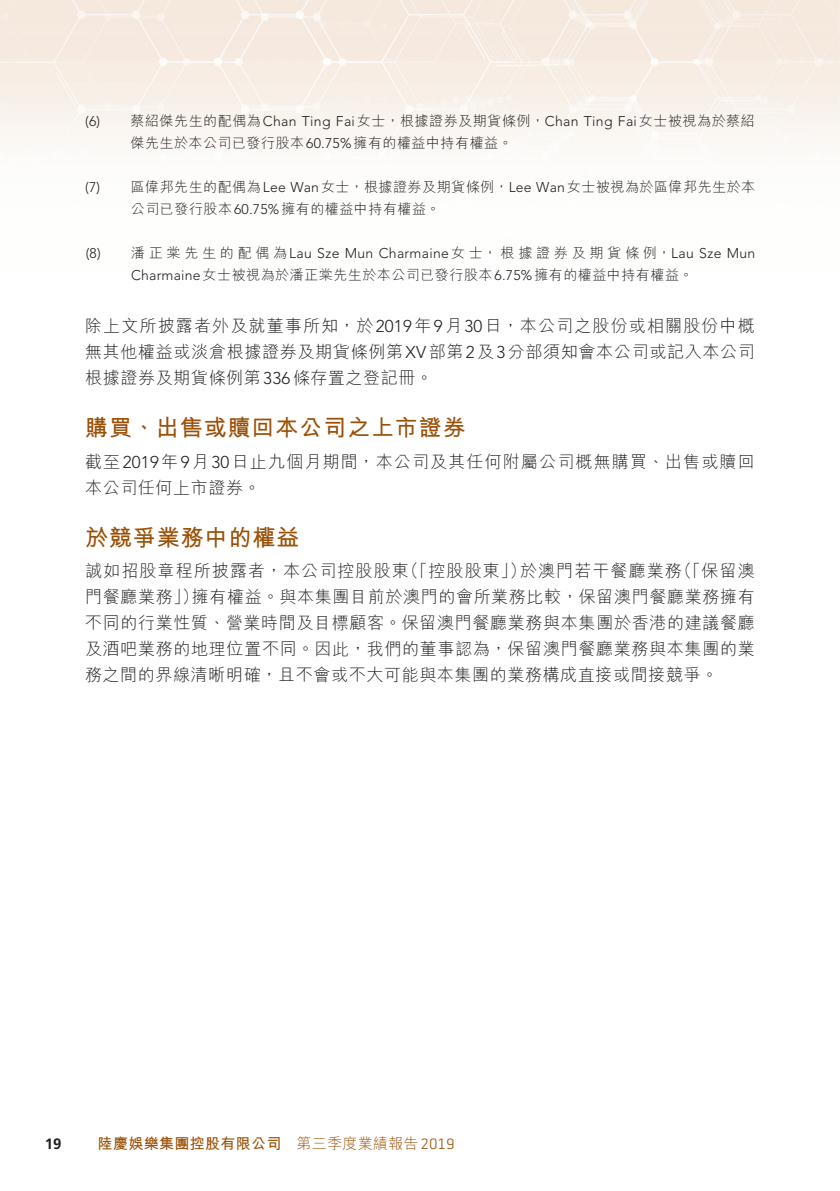
<style>
.page{position:relative;width:840px;height:1191px;background:#fff}
.page>*{position:absolute;margin:0;border:0;box-sizing:border-box;transform-origin:0 0}
.t1{font:700 23px "M Hei HK";letter-spacing:.04em;color:#9a5006}
.t2{font:300 17px/26px "M Hei HK";letter-spacing:.04em;color:#231f20}
.t3{font:300 17px/26px "M Hei HK";letter-spacing:.065em;color:#231f20}
.t4{font:300 15px "M Hei HK";letter-spacing:.02em;color:#9a5006}
.t5{font:700 15px "M Hei HK";letter-spacing:.02em;color:#9a5006}
.t6{font:700 15px "Frutiger LT Std";color:#231f20}
.t7{font:300 14px "M Hei HK";letter-spacing:.035em;color:#231f20}
.t8{font:300 14px "Avenir LT Std";letter-spacing:.025em;color:#231f20}
.s1{font-family:"Avenir LT Std"}
.s2{font-family:"M Hei HK"}
.s3{font-family:"Battersea"}
</style>
<div class="page">
<img style="left:0;top:0;width:839px;height:150px">
<p class="t8" style="left:85px;top:113px;width:17px">)6(</p>
<p class="t8" style="left:85px;top:179px;width:17px">)7(</p>
<p class="t8" style="left:86px;top:245px;width:17px">)8(</p>
<p class="t7" style="left:130px;top:114px;width:625px">蔡紹傑先生的配偶為<span class="s1">Chan Ting Fai</span>女士，根據證券及期貨條例，<span class="s1">Chan Ting Fai</span>女士被視為於蔡紹</p>
<p class="t7" style="left:130px;top:136px;width:383px">傑先生於本公司已發行股本<span class="s1">60.75%</span>擁有的權益中持有權益。</p>
<p class="t7" style="left:131px;top:180px;width:625px">區偉邦先生的配偶為<span class="s1">Lee Wan</span>女士，根據證券及期貨條例，<span class="s1">Lee Wan</span>女士被視為於區偉邦先生於本</p>
<p class="t7" style="left:131px;top:202px;width:311px">公司已發行股本<span class="s1">60.75%</span>擁有的權益中持有權益。</p>
<p class="t8" style="left:131px;top:245px;width:625px"><span class="s2">潘正棠先生的配偶為</span>Lau Sze Mun Charmaine<span class="s2">女士，根據證券及期貨條例，</span>Lau Sze Mun</p>
<p class="t7" style="left:131px;top:268px;width:563px"><span class="s1">Charmaine</span>女士被視為於潘正棠先生於本公司已發行股本<span class="s1">6.75%</span>擁有的權益中持有權益。</p>
<p class="t2" style="left:85px;top:312px;width:671px;text-align:justify">除上文所披露者外及就董事所知，於<span class="s1">2019</span>年<span class="s1">9</span>月<span class="s1">30</span>日，本公司之股份或相關股份中概無其他權益或淡倉根據證券及期貨條例第<span class="s1">XV</span>部第<span class="s1">2</span>及<span class="s1">3</span>分部須知會本公司或記入本公司根據證券及期貨條例第<span class="s1">336</span>條存置之登記冊。</p>
<h1 class="t1" style="left:85px;top:411px;width:382px">購買、出售或贖回本公司之上市證券</h1>
<p class="t3" style="left:85px;top:448px;width:670px">截至<span class="s1">2019</span>年<span class="s1">9</span>月<span class="s1">30</span>日止九個月期間，本公司及其任何附屬公司概無購買、出售或贖回本公司任何上市證券。</p>
<h1 class="t1" style="left:85px;top:520px;width:215px">於競爭業務中的權益</h1>
<p class="t2" style="left:674px;top:558px;width:81px">（「保留澳</p>
<p class="t2" style="left:402px;top:558px;width:126px">（「控股股東」）</p>
<p class="t2" style="left:192px;top:558px;width:564px;text-indent:-107px">誠如招股章程所披露者，本公司控股股東<br>擁有權益。與本集團目前於澳門的會所業務比較，保留澳門餐廳業務擁有</p>
<p class="t3" style="left:519px;top:558px;width:163px">於澳門若干餐廳業務</p>
<p class="t2" style="left:85px;top:584px;width:671px">門餐廳業務」）<br>不同的行業性質、營業時間及目標顧客。保留澳門餐廳業務與本集團於香港的建議餐廳及酒吧業務的地理位置不同。因此，我們的董事認為，保留澳門餐廳業務與本集團的業務之間的界線清晰明確，且不會或不大可能與本集團的業務構成直接或間接競爭。</p>
<p class="t6" style="left:45px;top:1135px;width:18px">19</p>
<p class="t5" style="left:98px;top:1133px;width:185px">陸慶娛樂集團控股有限公司</p>
<p class="t4" style="left:296px;top:1136px;width:160px">第三季度業績報告<span class="s3">2019</span></p>
</div>
